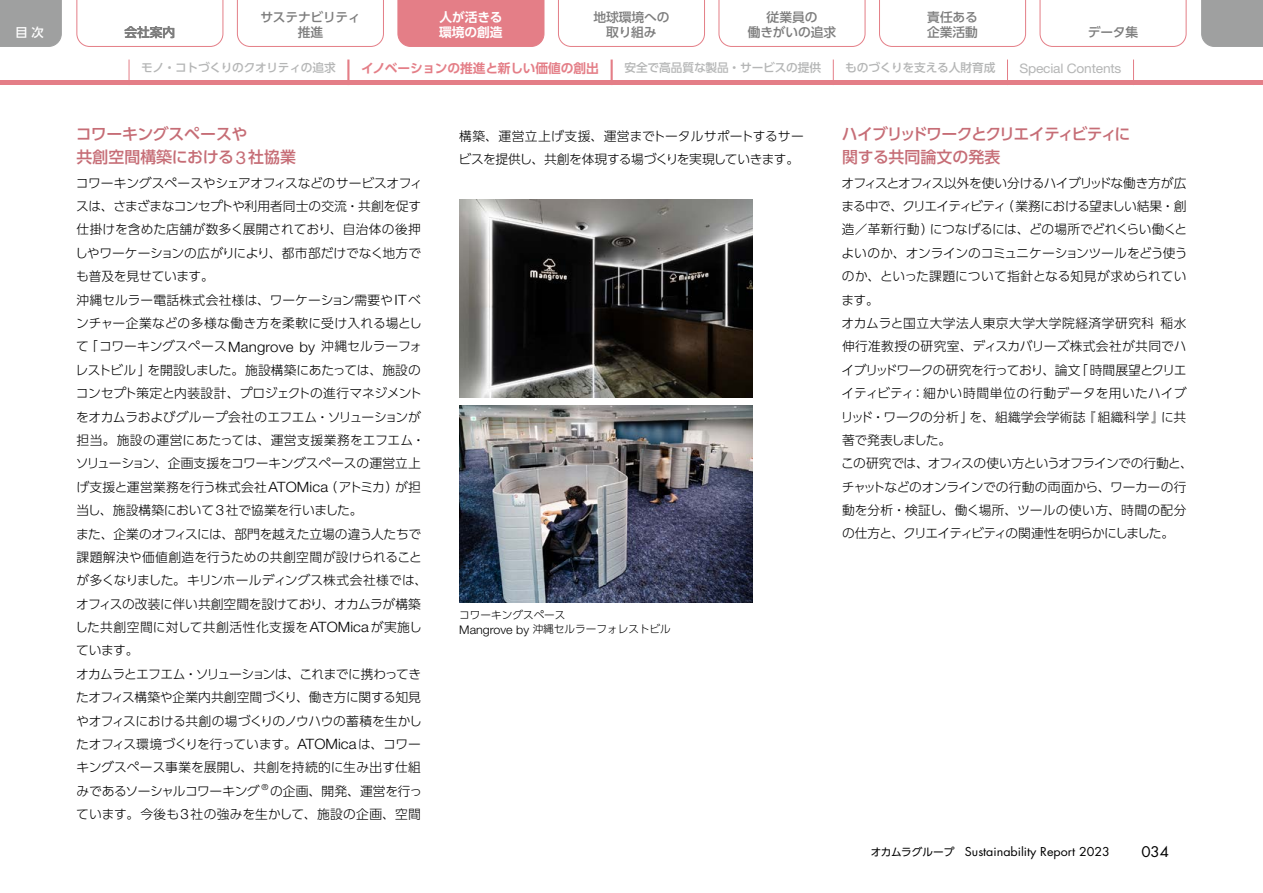
<style>
.page{position:relative;width:1263px;height:893px;background:#fff}
.page>*{position:absolute;margin:0;border:0;box-sizing:border-box;transform-origin:0 0}
.t1{font:500 15.9px/23.4px "UD Shin Go Pr 6 N";letter-spacing:-.035em;color:#c66d76}
.t2{font:500 15.9px/23.4px "UD Shin Go Pr 6 N";letter-spacing:-.01em;color:#c66d76}
.t3{font:14.25px "Futura Std";color:#000;scale:1.05 1}
.t4{font:13.05px "Helvetica Neue LT Std";letter-spacing:-.015em;color:#b5b6b6;scale:1.05 1}
.t5{font:300 12.75px/23.4px "UD Shin Go Pr 6 N";letter-spacing:-.01em;color:#000}
.t6{font:500 12.75px/14.9px "UD Shin Go Pr 6 N";letter-spacing:-.01em;color:#7d7d7d;text-align:center}
.t7{font:300 12.75px/23.4px "UD Shin Go Pr 6 N";letter-spacing:.01em;color:#000;text-align:right}
.t8{font:700 12.75px "UD Shin Go Pr 6 N De";letter-spacing:-.015em;color:#e47e87}
.t9{font:700 12.75px/14.9px "UD Shin Go Pr 6 N De";letter-spacing:-.005em;color:#fff}
.t10{font:500 12.15px "UD Shin Go Pr 6 N";color:#fff}
.t11{font:11.85px "Futura Std";color:#000;scale:1.05 1}
.t12{font:500 11.7px "UD Shin Go Pr 6 N";letter-spacing:-.015em;color:#b5b6b6}
.t13{font:300 10.65px/14.9px "UD Shin Go Pr 6 N";color:#000}
.t14{font:300 8.4px "Helvetica Neue LT Std";color:#000;scale:1.05 1}
.s1{font-family:"Helvetica Neue LT Std";font-weight:400;font-size:17.85px}
.s2{font-family:"Helvetica Neue LT Std";font-size:14.25px}
.s3{font-family:"Helvetica Neue LT Std";font-size:11.85px}
.s4{font-family:"UD Shin Go Pr 6 N";font-size:10.65px}
</style>
<div class="page">
<div style="left:398px;top:0;width:146px;height:47px;background:#e47e87"></div>
<svg style="left:129px;top:60px;width:1px;height:21px"></svg>
<hr style="left:347px;top:60px;width:2px;height:25px;background:#e47e87">
<hr style="left:611px;top:60px;width:2px;height:25px;background:#e47e87">
<svg style="left:833px;top:60px;width:1px;height:21px"></svg>
<svg style="left:1007px;top:60px;width:1px;height:21px"></svg>
<svg style="left:1133px;top:60px;width:1px;height:21px"></svg>
<img style="left:459px;top:200px;width:294px;height:198px">
<img style="left:459px;top:405px;width:294px;height:198px">
<div style="left:0;top:0;width:62px;height:47px;background:#9fa0a0"></div>
<div style="left:1201px;top:0;width:62px;height:47px;background:#9fa0a0"></div>
<svg style="left:1040px;top:0;width:146px;height:47px"></svg>
<svg style="left:879px;top:0;width:147px;height:47px"></svg>
<svg style="left:719px;top:0;width:146px;height:47px"></svg>
<svg style="left:558px;top:0;width:147px;height:47px"></svg>
<svg style="left:237px;top:0;width:147px;height:47px"></svg>
<svg style="left:77px;top:0;width:146px;height:47px"></svg>
<hr style="left:0;top:81px;width:1263px;height:4px;background:#e47e87">
<p class="t6" style="left:260px;top:9px;width:102px">サステナビリティ</p>
<p class="t9" style="left:439px;top:9px;width:65px">人が活きる環境の創造</p>
<p class="t6" style="left:748px;top:9px;width:90px">従業員の<br>働きがいの追求</p>
<p class="t6" style="left:593px;top:9px;width:78px">地球環境への取り組み</p>
<p class="t6" style="left:927px;top:9px;width:52px;text-align:left">責任ある企業活動</p>
<p class="t10" style="left:16px;top:22px;width:30px">目次</p>
<p class="t6" style="left:1088px;top:24px;width:52px">データ集</p>
<p class="t6" style="left:125px;top:24px;width:52px">会社案内</p>
<p class="t6" style="left:298px;top:24px;width:27px">推進</p>
<p class="t12" style="left:141px;top:59px;width:196px">モノ・コトづくりのクオリティの追求</p>
<p class="t8" style="left:361px;top:58px;width:239px">イノベーションの推進と新しい価値の創出</p>
<p class="t12" style="left:624px;top:59px;width:198px">安全で高品質な製品・サービスの提供</p>
<p class="t12" style="left:845px;top:59px;width:152px">ものづくりを支える人財育成</p>
<p class="t4" style="left:1019px;top:60px;width:99px">Special Contents</p>
<p class="t2" style="left:76px;top:122px;width:222px">コワーキングスペースや<br>共創空間構築における<span class="s1">3</span>社協業</p>
<p class="t5" style="left:75px;top:171px;width:354px">コワーキングスペースやシェアオフィスなどのサービスオフィスは、さまざまなコンセプトや利用者同士の交流・共創を促す仕掛けを含めた店舗が数多く展開されており、自治体の後押しやワーケーションの広がりにより、都市部だけでなく地方でも普及を見せています。<br>沖縄セルラー電話株式会社様は、ワーケーション需要や<span class="s2">IT</span>ベンチャー企業などの多様な働き方を柔軟に受け入れる場として「コワーキングスペース<span class="s2">Mangrove by</span> 沖縄セルラーフォレストビル」を開設しました。施設構築にあたっては、施設のコンセプト策定と内装設計、プロジェクトの進行マネジメントをオカムラおよびグループ会社のエフエム・ソリューションが担当。施設の運営にあたっては、運営支援業務をエフエム・ソリューション、企画支援をコワーキングスペースの運営立上げ支援と運営業務を行う株式会社<span class="s2">ATOMica</span>（アトミカ）が担当し、施設構築において<span class="s2">3</span>社で協業を行いました。<br>また、企業のオフィスには、部門を越えた立場の違う人たちで課題解決や価値創造を行うための共創空間が設けられることが多くなりました。キリンホールディングス株式会社様では、オフィスの改装に伴い共創空間を設けており、オカムラが構築した共創空間に対して共創活性化支援を<span class="s2">ATOMica</span>が実施しています。<br>オカムラとエフエム・ソリューションは、これまでに携わってきたオフィス構築や企業内共創空間づくり、働き方に関する知見やオフィスにおける共創の場づくりのノウハウの蓄積を生かしたオフィス環境づくりを行っています。<span class="s2">ATOMica</span>は、コワーキングスペース事業を展開し、共創を持続的に生み出す仕組みであるソーシャルコワーキング</p>
<p class="t14" style="left:261px;top:781px;width:8px">®</p>
<p class="t7" style="left:76px;top:779px;width:347px">の企画、開発、運営を行っ<br>ています。今後も<span class="s2">3</span>社の強みを生かして、施設の企画、空間</p>
<p class="t5" style="left:459px;top:124px;width:347px">構築、運営立上げ支援、運営までトータルサポートするサービスを提供し、共創を体現する場づくりを実現していきます。</p>
<p class="t13" style="left:459px;top:607px;width:213px">コワーキングスペース<br><span class="s3">Mangrove by</span> 沖縄セルラーフォレストビル</p>
<p class="t1" style="left:842px;top:122px;width:290px">ハイブリッドワークとクリエイティビティに関する共同論文の発表</p>
<p class="t5" style="left:841px;top:171px;width:353px">オフィスとオフィス以外を使い分けるハイブリッドな働き方が広まる中で、クリエイティビティ（業務における望ましい結果・創造／革新行動）につなげるには、どの場所でどれくらい働くとよいのか、オンラインのコミュニケーションツールをどう使うのか、といった課題について指針となる知見が求められています。<br>オカムラと国立大学法人東京大学大学院経済学研究科稲水伸行准教授の研究室、ディスカバリーズ株式会社が共同でハイブリッドワークの研究を行っており、論文「時間展望とクリエイティビティ：細かい時間単位の行動データを用いたハイブリッド・ワークの分析」を、組織学会学術誌『組織科学』に共著で発表しました。<br>この研究では、オフィスの使い方というオフラインでの行動と、チャットなどのオンラインでの行動の両面から、ワーカーの行動を分析・検証し、働く場所、ツールの使い方、時間の配分の仕方と、クリエイティビティの関連性を明らかにしました。</p>
<p class="t11" style="left:871px;top:844px;width:229px"><span class="s4">オカムラグループ　</span>Sustainability Report 2023</p>
<p class="t3" style="left:1141px;top:842px;width:28px">034</p>
</div>
